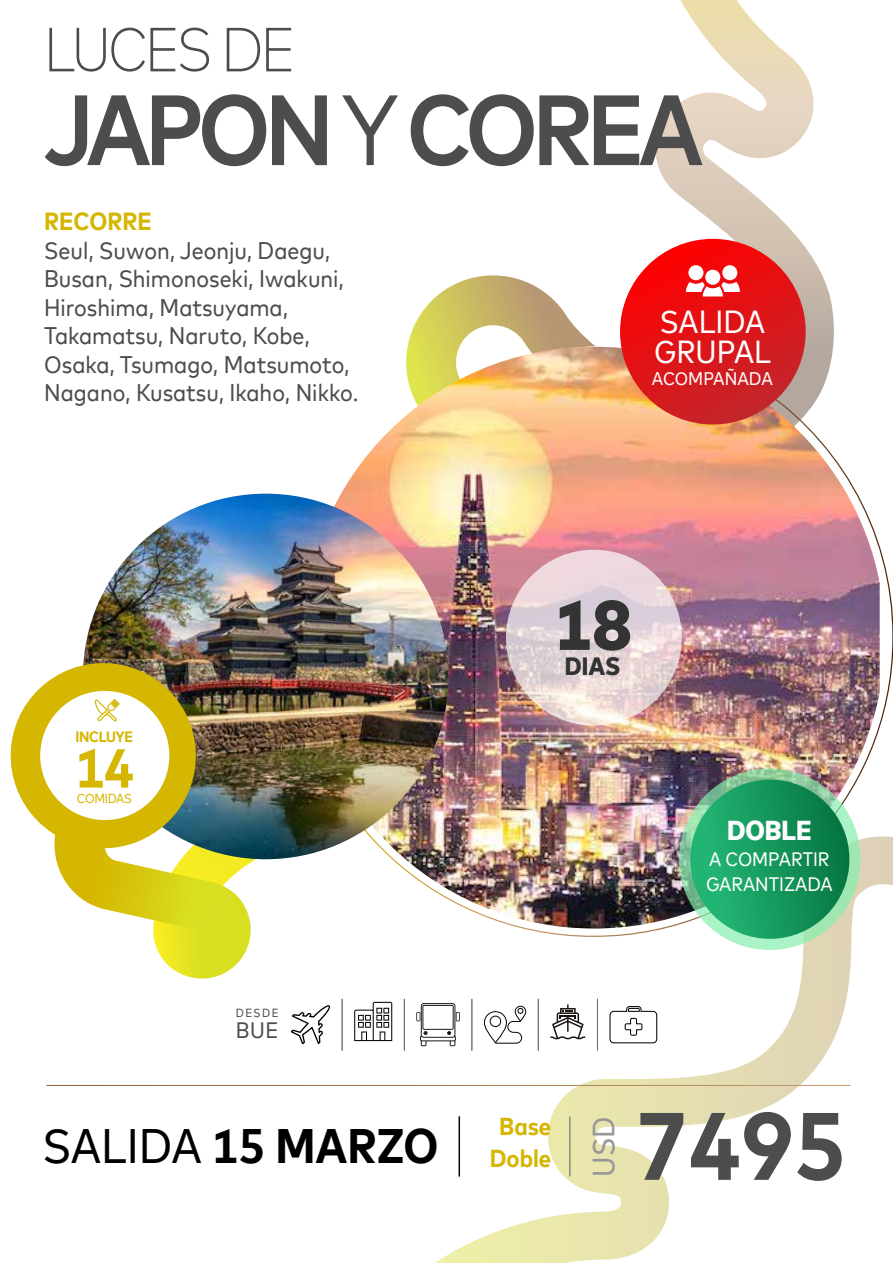
<style>
.page{position:relative;width:893px;height:1263px;background:#fff}
.page>*{position:absolute;margin:0;border:0;box-sizing:border-box;transform-origin:0 0}
.t1{font:500 97.2px "Mark For MC Narrow W00";letter-spacing:-.05em;color:#4d4d4d}
.t2{font:700 95.55px "Mark For MC Narrow W00";color:#4d4d4d}
.t3{font:800 70.05px "Mark For MC Narrow W00";color:#333}
.t4{font:700 54.9px "Mark For MC Narrow W00";color:#d5b600}
.t5{font:700 48.3px "Mark For MC Narrow W00";color:#000}
.t6{font:31.95px/29.7px "Mark For MC Narrow W00";color:#fff}
.t7{font:30.75px "Mark For MC Narrow W00";color:#979797}
.t8{font:800 27.3px "Mark For MC Narrow W00";color:#fff}
.t9{font:800 25.05px "Mark For MC Narrow W00";color:#333}
.t10{font:700 24.75px "Mark For MC Narrow W00";color:#d5b600}
.t11{font:700 24.45px "Mark For MC Narrow W00";color:#d5b600}
.t12{font:24px/28.5px "Mark For MC Narrow W00";color:#4d4d4d}
.t13{font:22.35px "Mark For MC Narrow W00";color:#4d4d4d}
.t14{font:19.5px/25.5px "Mark For MC Narrow W00";color:#fff}
.t15{font:18.3px "Mark For MC Narrow W00";color:#fff}
.t16{font:700 15px "Mark For MC Narrow W00";letter-spacing:-.025em;color:#d5b600}
.t17{font:13.05px "Mark For MC Narrow W00";letter-spacing:-.03em;color:#d5b600}
.t18{font:11.85px "Mark For MC Narrow W00";letter-spacing:.12em;color:#4d4d4d}
.s1{font-weight:300}
.s2{font-weight:400}
.s3{font-size:24.45px;color:#d5b600}
</style>
<div class="page">
<svg style="left:425px;top:937px;width:427px;height:326px"></svg>
<svg style="left:407px;top:275px;width:188px;height:72px"></svg>
<hr style="left:46px;top:1085px;width:804px;height:1px;background:#fff">
<hr style="left:569px;top:1117px;width:1px;height:59px;background:#676767">
<hr style="left:459px;top:1117px;width:1px;height:59px;background:#000">
<svg style="left:655px;top:0;width:179px;height:347px"></svg>
<img style="left:406px;top:347px;width:427px;height:31px">
<img style="left:293px;top:378px;width:600px;height:559px">
<img style="left:83px;top:494px;width:365px;height:365px;border-radius:183px">
<svg style="left:49px;top:27px;width:160px;height:45px"></svg>
<svg style="left:226px;top:27px;width:66px;height:45px"></svg>
<svg style="left:44px;top:94px;width:283px;height:73px"></svg>
<svg style="left:342px;top:95px;width:56px;height:71px"></svg>
<svg style="left:410px;top:94px;width:294px;height:73px"></svg>
<div style="left:620px;top:239px;width:186px;height:185px;background:linear-gradient(to bottom,#fc0404,#c52429);border-radius:93px"></div>
<svg style="left:686px;top:265px;width:54px;height:31px"></svg>
<svg style="left:342px;top:998px;width:1px;height:53px"></svg>
<svg style="left:404px;top:998px;width:1px;height:53px"></svg>
<svg style="left:472px;top:998px;width:1px;height:53px"></svg>
<svg style="left:538px;top:998px;width:1px;height:53px"></svg>
<svg style="left:597px;top:998px;width:1px;height:53px"></svg>
<svg style="left:291px;top:1005px;width:39px;height:39px"></svg>
<svg style="left:609px;top:1006px;width:48px;height:37px"></svg>
<svg style="left:416px;top:1003px;width:44px;height:43px"></svg>
<svg style="left:354px;top:1002px;width:38px;height:39px"></svg>
<svg style="left:484px;top:1006px;width:42px;height:38px"></svg>
<svg style="left:550px;top:1004px;width:35px;height:35px"></svg>
<svg style="left:506px;top:550px;width:176px;height:175px;background:#e6d6da"></svg>
<img style="left:10px;top:651px;width:244px;height:328px">
<svg style="left:679px;top:768px;width:182px;height:182px;background:#96d8aa"></svg>
<div style="left:690px;top:780px;width:159px;height:159px;background:linear-gradient(to right,#27bc7a,#057541);border-radius:80px"></div>
<h1 class="t1" style="left:45px;top:57px;width:659px">JAPON <span class="s1">Y</span> COREA</h1>
<p class="t10" style="left:44px;top:203px;width:109px">RECORRE</p>
<p class="t12" style="left:44px;top:234px;width:316px">Seul, Suwon, Jeonju, Daegu,<br>Busan, Shimonoseki, Iwakuni,<br>Hiroshima, Matsuyama,<br>Takamatsu, Naruto, Kobe,<br>Osaka, Tsumago, Matsumoto,<br>Nagano, Kusatsu, Ikaho, Nikko.</p>
<h3 class="t6" style="left:654px;top:304px;width:118px">SALIDA<br>GRUPAL</h3>
<p class="t15" style="left:652px;top:365px;width:122px">ACOMPAÑADA</p>
<p class="t16" style="left:76px;top:725px;width:59px">INCLUYE</p>
<h3 class="t4" style="left:75px;top:727px;width:61px">14</h3>
<p class="t17" style="left:77px;top:789px;width:56px">COMIDAS</p>
<h3 class="t3" style="left:554px;top:572px;width:79px">18</h3>
<p class="t9" style="left:565px;top:647px;width:57px">DIAS</p>
<p class="t8" style="left:727px;top:810px;width:86px">DOBLE</p>
<p class="t14" style="left:706px;top:845px;width:128px">A COMPARTIR<br>GARANTIZADA</p>
<p class="t18" style="left:236px;top:1004px;width:44px">DESDE</p>
<p class="t13" style="left:236px;top:1014px;width:44px">BUE</p>
<p class="t11" style="left:499px;top:1108px;width:53px">Base</p>
<h3 class="t5" style="left:42px;top:1110px;width:510px"><span class="s2">SALIDA</span> 15 MARZO <span class="s3">Doble</span></h3>
<p class="t7" style="left:581px;top:1177px;width:62px;rotate:-90deg">USD</p>
<h2 class="t2" style="left:635px;top:1074px;width:212px">7495</h2>
</div>
